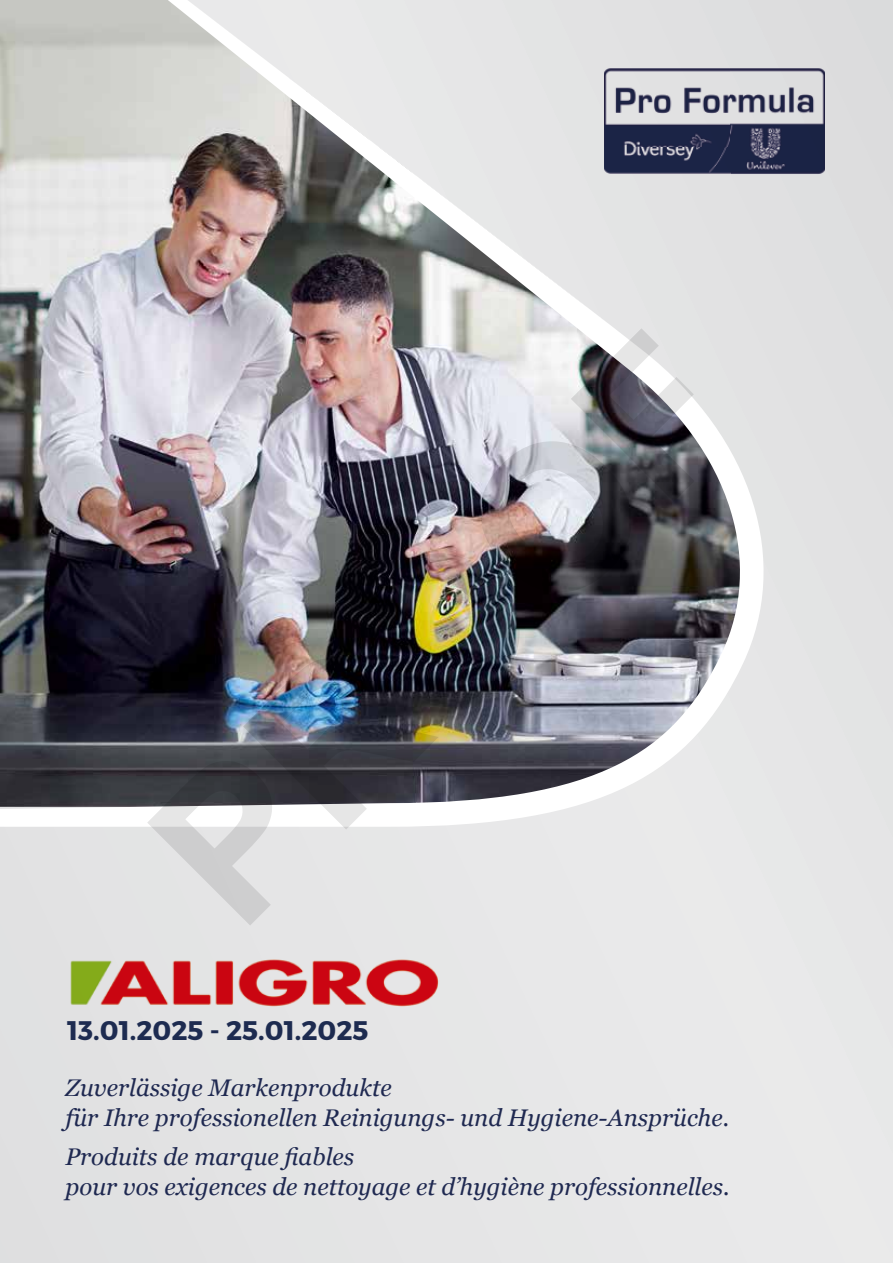
<style>
.page{position:relative;width:893px;height:1263px;background:#e5e5e6}
.page>*{position:absolute;margin:0;border:0;box-sizing:border-box;transform-origin:0 0}
.t1{font:700 203.4px "Arial";color:rgb(0 0 0/.1)}
.t2{font:700 26.85px "Montserrat";color:#1d2b50}
.t3{font:italic 24px/29.8px "Georgia";color:#1f2951}
</style>
<div class="page">
<img style="left:0;top:0;width:764px;height:827px">
<img style="left:604px;top:68px;width:221px;height:106px">
<img style="left:70px;top:959px;width:369px;height:48px">
<h1 class="t1" style="left:94px;top:791px;width:725px;rotate:-45deg">PROOF</h1>
<p class="t2" style="left:67px;top:1014px;width:303px">13.01.2025 - 25.01.2025</p>
<p class="t3" style="left:66px;top:1072px;width:665px">Zuverlässige Markenprodukte<br>für Ihre professionellen Reinigungs- und Hygiene-Ansprüche.</p>
<p class="t3" style="left:66px;top:1141px;width:665px">Produits de marque fiables<br>pour vos exigences de nettoyage et d’hygiène professionnelles.</p>
</div>
